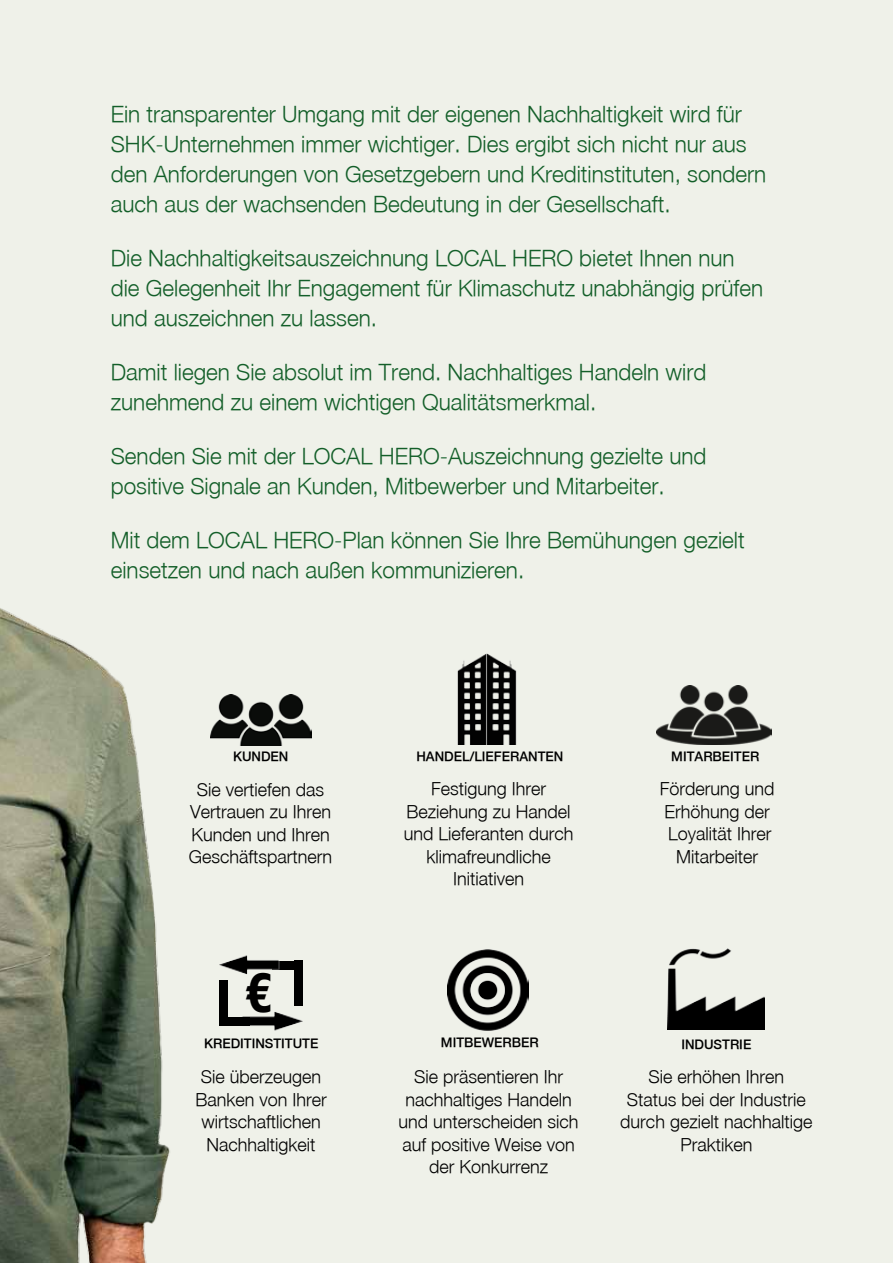
<style>
.page{position:relative;width:893px;height:1263px;background:#eff1e9}
.page>*{position:absolute;margin:0;border:0;box-sizing:border-box;transform-origin:0 0}
.t1{font:47.55px "Hobo Std";color:#000}
.t2{font:300 22.5px/30px "Helvetica Neue 45";color:#135f29}
.t3{font:300 18px/22.5px "Helvetica Neue 45";color:#000;text-align:center}
.t4{font:500 13.2px "Helvetica Neue 65";color:#000}
</style>
<div class="page">
<img style="left:657px;top:685px;width:115px;height:60px">
<img style="left:210px;top:694px;width:101px;height:51px">
<img style="left:667px;top:948px;width:98px;height:82px">
<img style="left:457px;top:658px;width:21px;height:86px">
<img style="left:478px;top:653px;width:39px;height:91px">
<img style="left:448px;top:949px;width:80px;height:81px">
<img style="left:242px;top:1012px;width:61px;height:19px">
<div style="left:272px;top:960px;width:22px;height:9px;background:#000"></div>
<img style="left:219px;top:955px;width:66px;height:20px">
<div style="left:294px;top:960px;width:9px;height:46px;background:#000"></div>
<div style="left:228px;top:1017px;width:21px;height:9px;background:#000"></div>
<div style="left:219px;top:980px;width:9px;height:46px;background:#000"></div>
<img style="left:0;top:608px;width:170px;height:655px">
<p class="t2" style="left:111px;top:99px;width:657px">Ein transparenter Umgang mit der eigenen Nachhaltigkeit wird für SHK-Unternehmen immer wichtiger. Dies ergibt sich nicht nur aus den Anforderungen von Gesetzgebern und Kreditinstituten, sondern auch aus der wachsenden Bedeutung in der Gesellschaft.</p>
<p class="t2" style="left:111px;top:243px;width:654px">Die Nachhaltigkeitsauszeichnung LOCAL HERO bietet Ihnen nun die Gelegenheit Ihr Engagement für Klimaschutz unabhängig prüfen und auszeichnen zu lassen.</p>
<p class="t2" style="left:111px;top:357px;width:597px">Damit liegen Sie absolut im Trend. Nachhaltiges Handeln wird zunehmend zu einem wichtigen Qualitätsmerkmal.</p>
<p class="t2" style="left:111px;top:441px;width:597px">Senden Sie mit der LOCAL HERO-Auszeichnung gezielte und positive Signale an Kunden, Mitbewerber und Mitarbeiter.</p>
<p class="t2" style="left:111px;top:525px;width:635px">Mit dem LOCAL HERO-Plan können Sie Ihre Bemühungen gezielt einsetzen und nach außen kommunizieren.</p>
<p class="t4" style="left:233px;top:749px;width:57px">KUNDEN</p>
<p class="t4" style="left:416px;top:748px;width:148px">HANDEL/LIEFERANTEN</p>
<p class="t4" style="left:671px;top:749px;width:90px">MITARBEITER</p>
<p class="t3" style="left:189px;top:777px;width:145px">Sie vertiefen das<br>Vertrauen zu Ihren<br>Kunden und Ihren<br>Geschäftspartnern</p>
<h1 class="t1" style="left:245px;top:960px;width:29px">€</h1>
<p class="t3" style="left:404px;top:777px;width:171px">Festigung Ihrer<br>Beziehung zu Handel und Lieferanten durch klimafreundliche<br>Initiativen</p>
<p class="t3" style="left:660px;top:777px;width:116px">Förderung und<br>Erhöhung der<br>Loyalität Ihrer<br>Mitarbeiter</p>
<p class="t4" style="left:204px;top:1035px;width:116px">KREDITINSTITUTE</p>
<p class="t4" style="left:441px;top:1035px;width:99px">MITBEWERBER</p>
<p class="t3" style="left:195px;top:1065px;width:133px">Sie überzeugen<br>Banken von Ihrer wirtschaftlichen<br>Nachhaltigkeit</p>
<p class="t3" style="left:399px;top:1065px;width:182px">Sie präsentieren Ihr nachhaltiges Handeln und unterscheiden sich auf positive Weise von der Konkurrenz</p>
<p class="t4" style="left:681px;top:1036px;width:71px">INDUSTRIE</p>
<p class="t3" style="left:620px;top:1065px;width:194px">Sie erhöhen Ihren<br>Status bei der Industrie durch gezielt nachhaltige<br>Praktiken</p>
</div>
